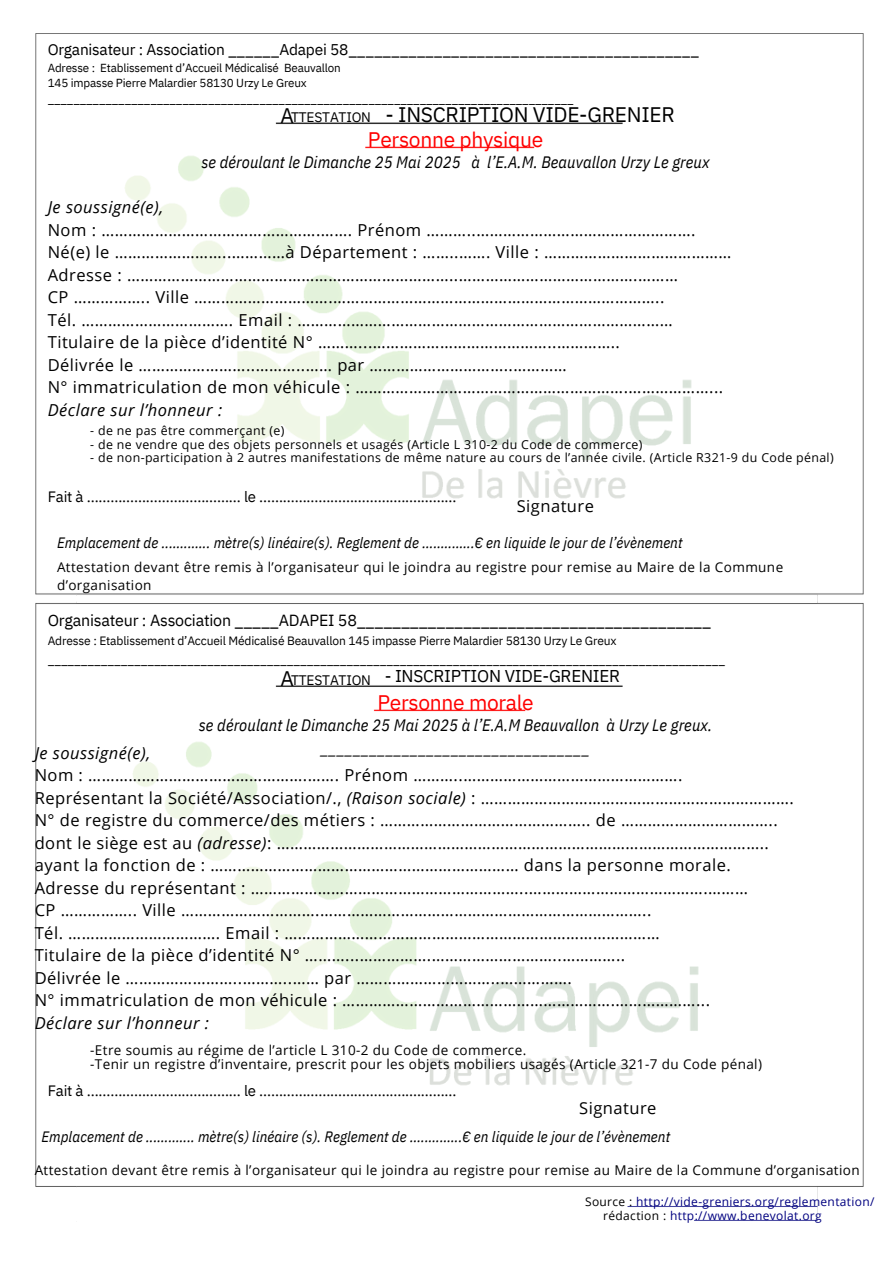
<style>
.page{position:relative;width:894px;height:1264px;background:#fff}
.page>*{position:absolute;margin:0;border:0;box-sizing:border-box;transform-origin:0 0}
.t1{font:21px "IBM Plex Sans";letter-spacing:-.015em;color:#f00}
.t2{font:21px "IBM Plex Sans";letter-spacing:-.015em;color:#000}
.t3{font:17.1px "IBM Plex Sans";letter-spacing:-.015em;color:#000}
.t4{font:16.5px/22.5px "Open Sans";letter-spacing:.03em;color:#000}
.t5{font:italic 16.5px/22.5px "IBM Plex Sans Cond";letter-spacing:.005em;color:#000;text-align:center}
.t6{font:16.05px "IBM Plex Sans";letter-spacing:-.015em;color:#000}
.t7{font:15.45px "IBM Plex Sans";letter-spacing:-.015em;color:#000}
.t8{font:italic 15px "IBM Plex Sans Cond";letter-spacing:.005em;color:#000}
.t9{font:15px "IBM Plex Sans";letter-spacing:-.015em;color:#000}
.t10{font:13.8px "IBM Plex Sans";letter-spacing:-.015em;color:#000}
.t11{font:13.5px/14.7px "Open Sans";letter-spacing:.03em;color:#000}
.t12{font:12.3px "Open Sans";letter-spacing:.03em;color:#000}
.t13{font:12px/19px "IBM Plex Sans";letter-spacing:-.015em;color:#000}
.t14{font:12px/13.5px "Open Sans";letter-spacing:.03em;color:#000080}
.t15{font:11.7px "IBM Plex Sans";letter-spacing:-.015em;color:#000}
.s1{font-style:italic}
.s2{color:#000}
</style>
<div class="page">
<img style="left:35px;top:33px;width:829px;height:1189px">
<img style="left:100px;top:133px;width:623px;height:397px">
<img style="left:108px;top:719px;width:622px;height:398px">
<p class="t7" style="left:48px;top:39px;width:652px">Organisateur : Association ______Adapei 58_________________________________________</p>
<p class="t15" style="left:48px;top:59px;width:294px">Adresse : Etablissement d’Accueil Médicalisé Beauvallon</p>
<p class="t15" style="left:48px;top:75px;width:260px">145 impasse Pierre Malardier 58130 Urzy Le Greux</p>
<p class="t15" style="left:48px;top:90px;width:527px">__________________________________________________________________________________</p>
<h3 class="t2" style="left:385px;top:100px;width:291px">- INSCRIPTION VIDE-GRENIER</h3>
<h3 class="t1" style="left:368px;top:125px;width:177px">Personne physique</h3>
<h3 class="t5" style="left:201px;top:151px;width:509px">se déroulant le Dimanche 25 Mai 2025 à l’E.A.M. Beauvallon Urzy Le greux</h3>
<h3 class="t2" style="left:280px;top:101px;width:15px">A</h3>
<h5 class="t10" style="left:291px;top:107px;width:81px">TTESTATION</h5>
<p class="t4" style="left:48px;top:195px;width:685px"><span class="s1">Je soussigné(e),<br></span>Nom : ………………………………………….……. Prénom ………..………………………………………….<br>Né(e) le ……………………..…………à Département : ……..……. Ville : …………………………………… Adresse : ………………………………………………………………..………………………………….………<br>CP …………….. Ville ………………………….………………………………………………………………..<br>Tél. ……………………………. Email : ………………………………………………………………………… Titulaire de la pièce d’identité N° ………...…………………………………..…………..<br>Délivrée le ……………………..………..…… par …………………………..…………<br>N° immatriculation de mon véhicule : …………………………………………………….………………...<br><span class="s1">Déclare sur l’honneur :</span></p>
<h4 class="t12" style="left:90px;top:422px;width:195px">- de ne pas être commerçant (e)</h4>
<h4 class="t12" style="left:90px;top:435px;width:553px">- de ne vendre que des objets personnels et usagés (Article L 310-2 du Code de commerce)</h4>
<h4 class="t12" style="left:90px;top:449px;width:744px">- de non-participation à 2 autres manifestations de même nature au cours de l’année civile. (Article R321-9 du Code pénal)</h4>
<h3 class="t9" style="left:48px;top:486px;width:410px">Fait à ………………………………… le ………………………………..…………</h3>
<p class="t4" style="left:516px;top:494px;width:79px">Signature</p>
<h5 class="t8" style="left:57px;top:532px;width:626px">Emplacement de ............. mètre(s) linéaire(s). Reglement de ..............€ en liquide le jour de l’évènement</h5>
<h3 class="t11" style="left:57px;top:558px;width:727px;line-height:18px">Attestation devant être remis à l’organisateur qui le joindra au registre pour remise au Maire de la Commune d’organisation</h3>
<p class="t6" style="left:48px;top:609px;width:664px">Organisateur : Association _____ADAPEI 58________________________________________</p>
<h1 class="t13" style="left:48px;top:631px;width:679px">Adresse : Etablissement d’Accueil Médicalisé Beauvallon 145 impasse Pierre Malardier 58130 Urzy Le Greux ______________________________________________________________________________________________________</h1>
<h6 class="t3" style="left:384px;top:664px;width:237px">- INSCRIPTION VIDE-GRENIER</h6>
<h5 class="t1" style="left:377px;top:688px;width:158px">Personne morale</h5>
<h5 class="t5" style="left:199px;top:713px;width:514px">se déroulant le Dimanche 25 Mai 2025 à l’E.A.M Beauvallon à Urzy Le greux. _________________________________</h5>
<p class="t2" style="left:280px;top:664px;width:15px">A</p>
<h6 class="t10" style="left:291px;top:671px;width:81px">TTESTATION</h6>
<p class="t4" style="left:35px;top:741px;width:760px"><span class="s1">Je soussigné(e),<br></span>Nom : ………………………………………….……. Prénom ………..………………………………………….<br>Représentant la Société/Association/., <span class="s1">(Raison sociale)</span> : …………………………………………………………….<br>N° de registre du commerce/des métiers : ……………………………………….. de …………………………….. dont le siège est au <span class="s1">(adresse)</span>: ……………………………………………………………………………………………….. ayant la fonction de : …………………………………………………………… dans la personne morale.<br>Adresse du représentant : ……………………………………………………..………………………………….………<br>CP …………….. Ville ………………………….………………………………………………………………..<br>Tél. ……………………………. Email : …………………………………………………………………………<br>Titulaire de la pièce d’identité N° ………...…………….………………………..…………..<br>Délivrée le ……………………..………..…… par …………………………..…………….<br>N° immatriculation de mon véhicule : …………………………………………………….………………...<br><span class="s1">Déclare sur l’honneur :</span></p>
<p class="t11" style="left:90px;top:1042px;width:673px">-Etre soumis au régime de l’article L 310-2 du Code de commerce.<br>-Tenir un registre d’inventaire, prescrit pour les objets mobiliers usagés (Article 321-7 du Code pénal)</p>
<h6 class="t9" style="left:48px;top:1080px;width:410px">Fait à ………………………………… le ………………………………..…………</h6>
<h2 class="t4" style="left:579px;top:1096px;width:79px">Signature</h2>
<h3 class="t8" style="left:41px;top:1126px;width:630px">Emplacement de ............. mètre(s) linéaire (s). Reglement de ..............€ en liquide le jour de l’évènement</h3>
<p class="t11" style="left:35px;top:1162px;width:826px">Attestation devant être remis à l’organisateur qui le joindra au registre pour remise au Maire de la Commune d’organisation</p>
<p class="t14" style="left:603px;top:1194px;width:273px;text-indent:-18px"><span class="s2">Source :</span> http://vide-greniers.org/reglementation/ <span class="s2">rédaction :</span> http://www.benevolat.org</p>
</div>
